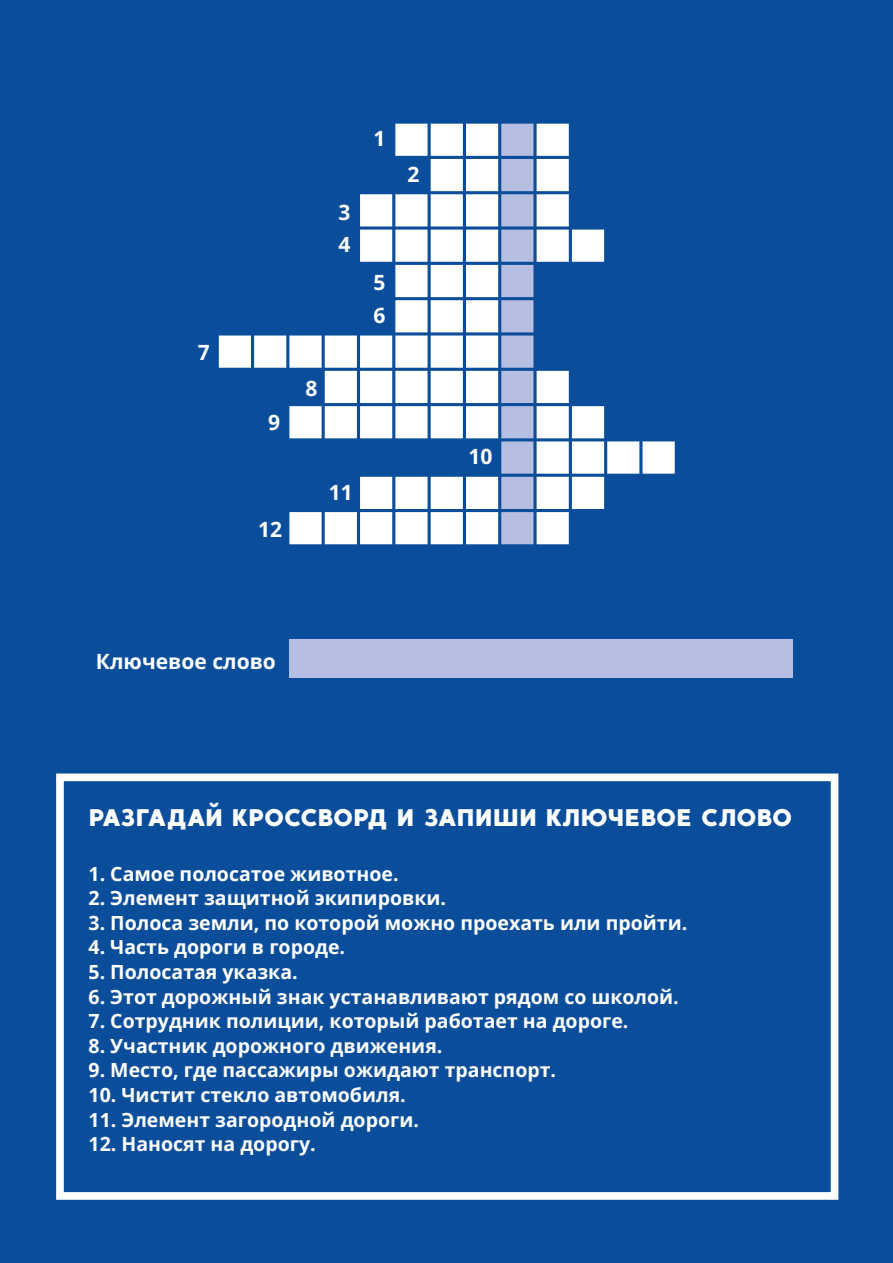
<style>
.page{position:relative;width:893px;height:1263px;background:#0a4e9b}
.page>*{position:absolute;margin:0;border:0;box-sizing:border-box;transform-origin:0 0}
.t1{font:24px "MADE Good Time Grotesk";letter-spacing:-.06em;color:#fff}
.t2{font:700 21px/32.4px "Open Sans";color:#fff}
.t3{font:700 19.5px "Open Sans";color:#fff}
</style>
<div class="page">
<div style="left:56px;top:773px;width:782px;height:427px;border:8px solid #fff"></div>
<svg style="left:218px;top:123px;width:457px;height:422px"></svg>
<div style="left:289px;top:640px;width:504px;height:38px;background:#b6bee1"></div>
<p class="t2" style="left:198px;top:336px;width:14px">7</p>
<p class="t2" style="left:268px;top:405px;width:14px">9</p>
<p class="t2" style="left:258px;top:513px;width:26px">12</p>
<p class="t2" style="left:338px;top:195px;width:14px">3<br>4</p>
<p class="t2" style="left:305px;top:371px;width:14px">8</p>
<p class="t2" style="left:373px;top:121px;width:14px">1</p>
<p class="t2" style="left:407px;top:158px;width:14px">2</p>
<p class="t2" style="left:373px;top:266px;width:14px">5<br>6</p>
<p class="t2" style="left:329px;top:476px;width:26px">11</p>
<p class="t2" style="left:96px;top:644px;width:181px">Ключевое слово</p>
<p class="t2" style="left:469px;top:440px;width:26px">10</p>
<p class="t1" style="left:89px;top:802px;width:706px">РАЗГАДАЙ КРОССВОРД И ЗАПИШИ КЛЮЧЕВОЕ СЛОВО</p>
<p class="t3" style="left:89px;top:860px;width:312px">1. Самое полосатое животное.</p>
<p class="t3" style="left:89px;top:885px;width:359px">2. Элемент защитной экипировки.</p>
<p class="t3" style="left:89px;top:909px;width:600px">3. Полоса земли, по которой можно проехать или пройти.</p>
<p class="t3" style="left:89px;top:934px;width:258px">4. Часть дороги в городе.</p>
<p class="t3" style="left:89px;top:958px;width:211px">5. Полосатая указка.</p>
<p class="t3" style="left:89px;top:983px;width:592px">6. Этот дорожный знак устанавливают рядом со школой.</p>
<p class="t3" style="left:89px;top:1008px;width:541px">7. Сотрудник полиции, который работает на дороге.</p>
<p class="t3" style="left:89px;top:1032px;width:355px">8. Участник дорожного движения.</p>
<p class="t3" style="left:89px;top:1057px;width:469px">9. Место, где пассажиры ожидают транспорт.</p>
<p class="t3" style="left:89px;top:1081px;width:319px">10. Чистит стекло автомобиля.</p>
<p class="t3" style="left:89px;top:1106px;width:332px">11. Элемент загородной дороги.</p>
<p class="t3" style="left:89px;top:1131px;width:229px">12. Наносят на дорогу.</p>
</div>
